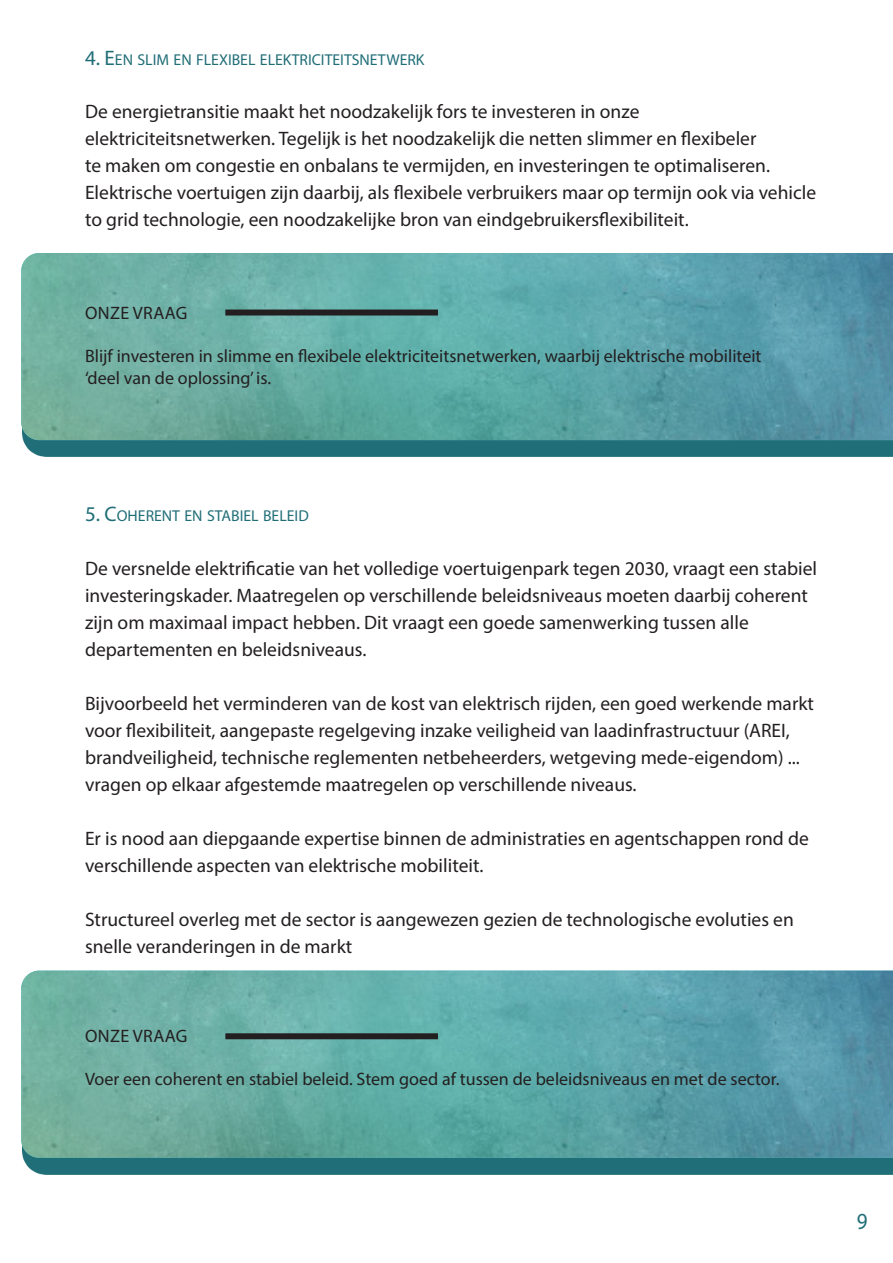
<style>
.page{position:relative;width:893px;height:1263px;background:#fff}
.page>*{position:absolute;margin:0;border:0;box-sizing:border-box;transform-origin:0 0}
.t1{font:23.1px "Myriad Pro";color:#206e77;scale:.91 1}
.Page_Header_Subtext{font:19.5px/27px "Myriad Pro";color:#231f20}
.t2{font:18px/21.6px "Myriad Pro";color:#231f20}
.t3{font:18px "Myriad Pro";letter-spacing:.02em;color:#231f20}
.Page_Header_-_Black{font:15.75px "Myriad Pro";color:#206e77}
.s1{font-size:21px}
</style>
<div class="page">
<div style="left:23px;top:972px;width:870px;height:202px;background:#206e77"></div>
<img style="left:21px;top:971px;width:872px;height:187px">
<div style="left:23px;top:254px;width:870px;height:203px;background:#206e77"></div>
<img style="left:21px;top:253px;width:872px;height:187px">
<div style="left:225px;top:309px;width:213px;height:6px;background:#231f20"></div>
<div style="left:225px;top:1033px;width:213px;height:6px;background:#231f20"></div>
<p class="Page_Header_-_Black" style="left:85px;top:50px;width:341px"><span class="s1">4. E</span>EN SLIM EN FLEXIBEL ELEKTRICITEITSNETWERK</p>
<p class="Page_Header_Subtext" style="left:85px;top:98px;width:733px">De energietransitie maakt het noodzakelijk fors te investeren in onze elektriciteitsnetwerken. Tegelijk is het noodzakelijk die netten slimmer en flexibeler<br>te maken om congestie en onbalans te vermijden, en investeringen te optimaliseren.<br>Elektrische voertuigen zijn daarbij, als flexibele verbruikers maar op termijn ook via vehicle to grid technologie, een noodzakelijke bron van eindgebruikersflexibiliteit.</p>
<p class="t3" style="left:85px;top:302px;width:104px">ONZE VRAAG</p>
<p class="t2" style="left:85px;top:345px;width:678px">Blijf investeren in slimme en flexibele elektriciteitsnetwerken, waarbij elektrische mobiliteit ‘deel van de oplossing’ is.</p>
<p class="Page_Header_-_Black" style="left:85px;top:506px;width:225px"><span class="s1">5. C</span>OHERENT EN STABIEL BELEID</p>
<p class="Page_Header_Subtext" style="left:85px;top:554px;width:734px">De versnelde elektrificatie van het volledige voertuigenpark tegen 2030, vraagt een stabiel investeringskader. Maatregelen op verschillende beleidsniveaus moeten daarbij coherent zijn om maximaal impact hebben. Dit vraagt een goede samenwerking tussen alle departementen en beleidsniveaus.</p>
<p class="Page_Header_Subtext" style="left:85px;top:689px;width:730px">Bijvoorbeeld het verminderen van de kost van elektrisch rijden, een goed werkende markt voor flexibiliteit, aangepaste regelgeving inzake veiligheid van laadinfrastructuur (AREI, brandveiligheid, technische reglementen netbeheerders, wetgeving mede-eigendom) ... vragen op elkaar afgestemde maatregelen op verschillende niveaus.</p>
<p class="Page_Header_Subtext" style="left:85px;top:824px;width:725px">Er is nood aan diepgaande expertise binnen de administraties en agentschappen rond de verschillende aspecten van elektrische mobiliteit.</p>
<p class="Page_Header_Subtext" style="left:85px;top:905px;width:710px">Structureel overleg met de sector is aangewezen gezien de technologische evoluties en snelle veranderingen in de markt</p>
<p class="t3" style="left:85px;top:1025px;width:104px">ONZE VRAAG</p>
<p class="t2" style="left:85px;top:1068px;width:696px">Voer een coherent en stabiel beleid. Stem goed af tussen de beleidsniveaus en met de sector.</p>
<p class="t1" style="left:857px;top:1207px;width:13px">9</p>
</div>
